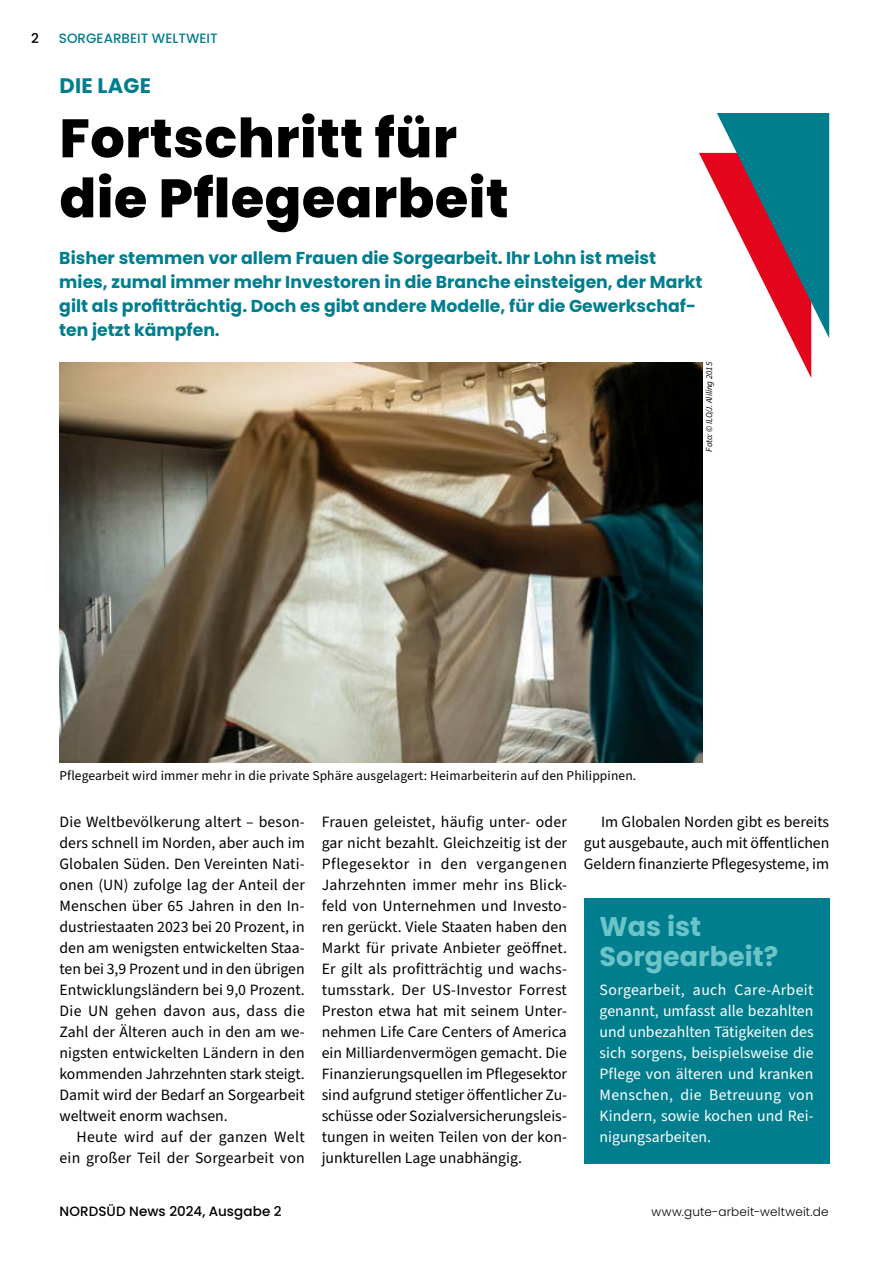
<style>
.page{position:relative;width:893px;height:1263px;background:#fff}
.page>*{position:absolute;margin:0;border:0;box-sizing:border-box;transform-origin:0 0}
.t1{font:800 54px/60px "Poppins";letter-spacing:.01em;color:#000}
.t2{font:700 27px/30px "Poppins";color:#6cc4c8}
.t3{font:700 21px "Poppins";letter-spacing:.01em;color:#007e8e}
.t4{font:700 17.25px/24px "Poppins";color:#007e8e}
.t5{font:15.75px/21px "Source Sans Pro";color:#000;text-align:justify}
.t6{font:15.75px/21px "Source Sans Pro";letter-spacing:.005em;color:#fff;text-align:justify}
.t7{font:13.5px "Source Sans Pro";letter-spacing:.01em;color:#000}
.t8{font:500 13.5px "Poppins";letter-spacing:.005em;color:#000}
.t9{font:500 13.5px "Poppins";color:#007e8e}
.t10{font:300 12px "Poppins";letter-spacing:.015em;color:#000}
.t11{font:italic 9px "Source Sans Pro";letter-spacing:-.01em;color:#000}
</style>
<div class="page">
<img style="left:60px;top:362px;width:643px;height:400px">
<svg style="left:699px;top:113px;width:130px;height:265px"></svg>
<div style="left:584px;top:898px;width:245px;height:265px;background:#007e8e"></div>
<p class="t8" style="left:31px;top:30px;width:9px">2</p>
<p class="t9" style="left:59px;top:30px;width:160px">SORGEARBEIT WELTWEIT</p>
<h3 class="t3" style="left:60px;top:74px;width:93px">DIE LAGE</h3>
<h1 class="t1" style="left:60px;top:109px;width:451px">Fortschritt für die Pflegearbeit</h1>
<p class="t4" style="left:59px;top:246px;width:645px">Bisher stemmen vor allem Frauen die Sorgearbeit. Ihr Lohn ist meist mies, zumal immer mehr Investoren in die Branche einsteigen, der Markt gilt als profitträchtig. Doch es gibt andere Modelle, für die Gewerkschaf&shy;ten jetzt kämpfen.</p>
<p class="t11" style="left:703px;top:451px;width:91px;rotate:-90deg">Foto: © ILO/J. Aliling 2015</p>
<p class="t7" style="left:60px;top:766px;width:578px">Pflegearbeit wird immer mehr in die private Sphäre ausgelagert: Heimarbeiterin auf den Philippinen.</p>
<p class="t5" style="left:60px;top:812px;width:247px">Die Weltbevölkerung altert – beson&shy;ders schnell im Norden, aber auch im Globalen Süden. Den Vereinten Nati&shy;onen (UN) zufolge lag der Anteil der Menschen über 65 Jahren in den In&shy;dustriestaaten 2023 bei 20 Prozent, in den am wenigsten entwickelten Staa&shy;ten bei 3,9 Prozent und in den übrigen Entwicklungsländern bei 9,0 Prozent.<br>Die UN gehen davon aus, dass die Zahl der Älteren auch in den am we&shy;nigsten entwickelten Ländern in den kommenden Jahrzehnten stark steigt.<br>Damit wird der Bedarf an Sorgearbeit weltweit enorm wachsen.</p>
<p class="t5" style="left:60px;top:1127px;width:247px;text-align:right">Heute wird auf der ganzen Welt ein großer Teil der Sorgearbeit von</p>
<p class="t5" style="left:322px;top:812px;width:247px">Frauen geleistet, häufig unter- oder gar nicht bezahlt. Gleichzeitig ist der Pflegesektor in den vergangenen Jahrzehnten immer mehr ins Blick&shy;feld von Unternehmen und Investo&shy;ren gerückt. Viele Staaten haben den Markt für private Anbieter geöffnet.<br>Er gilt als profitträchtig und wachs&shy;tumsstark. Der US-Investor Forrest Preston etwa hat mit seinem Unter&shy;nehmen Life Care Centers of America ein Milliardenvermögen gemacht. Die Finanzierungsquellen im Pflegesektor sind aufgrund stetiger öffentlicher Zu&shy;schüsse oder Sozialversicherungsleis&shy;tungen in weiten Teilen von der kon&shy;junkturellen Lage unabhängig.</p>
<p class="t5" style="left:584px;top:812px;width:247px;text-indent:17px">Im Globalen Norden gibt es bereits gut ausgebaute, auch mit öffentlichen Geldern finanzierte Pflegesysteme, im</p>
<h2 class="t2" style="left:600px;top:911px;width:180px">Was ist<br>Sorgearbeit?</h2>
<p class="t6" style="left:600px;top:980px;width:216px">Sorgearbeit, auch Care-Arbeit genannt, umfasst alle bezahlten und unbezahlten Tätigkeiten des sich sorgens, beispielsweise die Pflege von älteren und kranken Menschen, die Betreuung von Kindern, sowie kochen und Rei&shy;nigungsarbeiten.</p>
<p class="t8" style="left:60px;top:1203px;width:224px">NORDSÜD News 2024, Ausgabe 2</p>
<p class="t10" style="left:651px;top:1205px;width:179px">www.gute-arbeit-weltweit.de</p>
</div>
